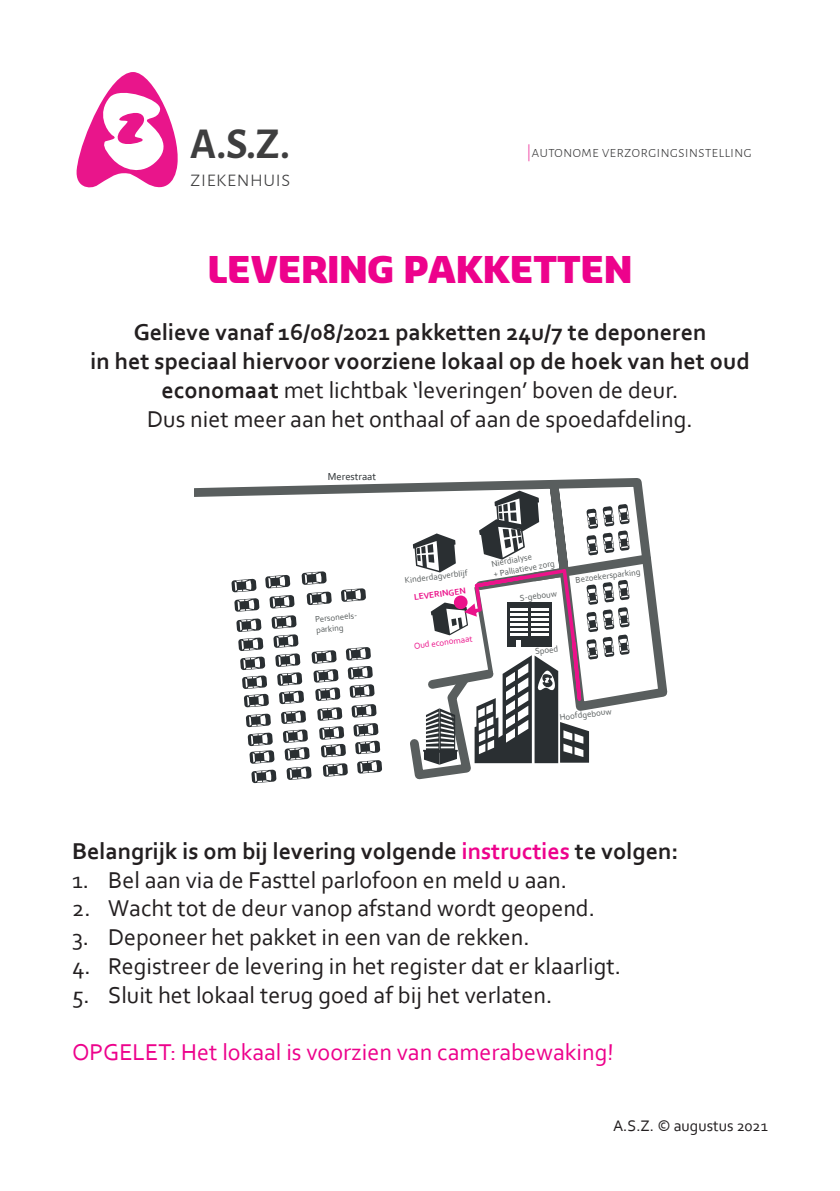
<style>
.page{position:relative;width:840px;height:1191px;background:#fff}
.page>*{position:absolute;margin:0;border:0;box-sizing:border-box;transform-origin:0 0}
.t1{font:700 43.4px "Alegreya Sans SC";color:#3e3e3f}
.Kop{font:900 36px "Sansa Pro";color:#ed028c}
.Basistekst{font:700 24px/28.8px "Corbel";color:#231f20;text-align:center}
.t2{font:24px "Corbel";color:#231f20}
.Basistekst-2{font:24px "Corbel";color:#ed028c}
.t3{font:300 22.6px "Alegreya Sans SC";color:#3e3e3f}
.t4{font:300 16px "Alegreya Sans SC";color:#3e3e3f}
.t5{font:16px "Corbel";color:#231f20}
.t6{font:10.6px "Corbel";color:#2a2f32}
.t7{font:8.8px/10.6px "Corbel";color:#595e5e}
.t8{font:8.8px "Corbel";color:#eb128a}
.t9{font:700 8.8px "Corbel";color:#eb128a}
.s1{color:#eb128a}
.s2{font-weight:400}
.s3{color:#ed028c}
</style>
<div class="page">
<svg style="left:76px;top:72px;width:102px;height:116px"></svg>
<svg style="left:194px;top:478px;width:473px;height:220px"></svg>
<svg style="left:231px;top:571px;width:151px;height:212px"></svg>
<svg style="left:404px;top:491px;width:252px;height:289px"></svg>
<div style="left:453px;top:595px;width:14px;height:14px;background:#eb128a;border-radius:50%"></div>
<p class="t1" style="left:190px;top:112px;width:101px">A.S.Z.</p>
<p class="t3" style="left:190px;top:163px;width:102px">ziekenhuis</p>
<p class="t4" style="left:526px;top:141px;width:227px"><span class="s1">|</span>autonome verzorgingsinstelling</p>
<p class="Kop" style="left:207px;top:245px;width:426px">LEVERING PAKKETTEN</p>
<p class="Basistekst" style="left:90px;top:317px;width:660px">Gelieve vanaf 16/08/2021 pakketten 24u/7 te deponeren<br>in het speciaal hiervoor voorziene lokaal op de hoek van het oud economaat <span class="s2">met lichtbak ‘leveringen’ boven de deur.<br>Dus niet meer aan het onthaal of aan de spoedafdeling.</span></p>
<p class="t6" style="left:327px;top:470px;width:50px">Merestraat</p>
<p class="t7" style="left:314px;top:613px;width:45px;rotate:-5deg">Personeels&shy;parking</p>
<p class="t7" style="left:404px;top:575px;width:64px;rotate:-7deg">Kinderdagverblijf</p>
<p class="t9" style="left:413px;top:591px;width:54px;rotate:-7deg">LEVERINGEN</p>
<p class="t8" style="left:413px;top:640px;width:60px;rotate:-7deg">Oud economaat</p>
<p class="t7" style="left:490px;top:558px;width:64px;rotate:-11deg">Nierdialyse<br>+ Palliatieve zorg</p>
<p class="t7" style="left:519px;top:592px;width:39px;rotate:-7deg">S-gebouw</p>
<p class="t7" style="left:534px;top:646px;width:25px;rotate:-7deg">Spoed</p>
<p class="t7" style="left:574px;top:574px;width:67px;rotate:-7deg">Bezoekersparking</p>
<p class="t7" style="left:558px;top:712px;width:54px;rotate:-7deg">Hoofdgebouw</p>
<p class="Basistekst" style="left:72px;top:836px;width:607px">Belangrijk is om bij levering volgende <span class="s3">instructies</span> te volgen:</p>
<p class="t2" style="left:72px;top:864px;width:496px">1. Bel aan via de Fasttel parlofoon en meld u aan.</p>
<p class="t2" style="left:72px;top:893px;width:524px">2. Wacht tot de deur vanop afstand wordt geopend.</p>
<p class="t2" style="left:72px;top:922px;width:459px">3. Deponeer het pakket in een van de rekken.</p>
<p class="t2" style="left:72px;top:951px;width:550px">4. Registreer de levering in het register dat er klaarligt.</p>
<p class="t2" style="left:72px;top:980px;width:481px">5. Sluit het lokaal terug goed af bij het verlaten.</p>
<p class="Basistekst-2" style="left:72px;top:1037px;width:543px">OPGELET: Het lokaal is voorzien van camerabewaking!</p>
<p class="t5" style="left:612px;top:1115px;width:156px">A.S.Z. © augustus 2021</p>
</div>
